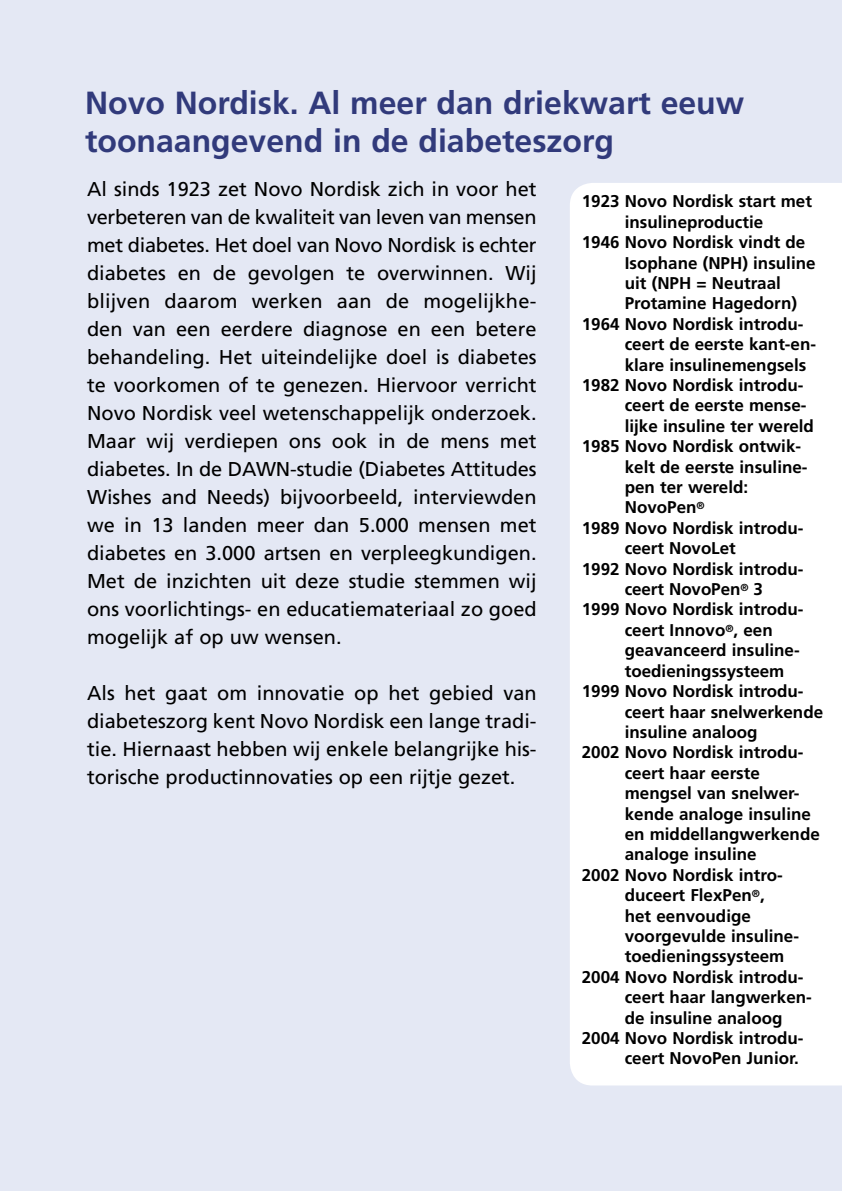
<style>
.page{position:relative;width:842px;height:1191px;background:#e4e8f4}
.page>*{position:absolute;margin:0;border:0;box-sizing:border-box;transform-origin:0 0}
.Kopje_rechterpagina{font:700 32px/38.4px "Frutiger LT";color:#313a7b}
.Broodtekst{font:20px/28px "Frutiger LT";color:#000;text-align:justify}
.t1{font:700 17px/20.4px "Frutiger LT";color:#000}
</style>
<div class="page">
<div style="left:570px;top:183px;width:272px;height:902px;background:#fff"></div>
<p class="Kopje_rechterpagina" style="left:85px;top:84px;width:661px">Novo Nordisk. Al meer dan driekwart eeuw toonaangevend in de diabeteszorg</p>
<p class="t1" style="left:582px;top:191px;width:232px;text-align:center">1923 Novo Nordisk start met insulineproductie</p>
<p class="t1" style="left:625px;top:232px;width:192px;text-indent:-43px">1946 Novo Nordisk vindt de<br>Isophane (NPH) insuline uit (NPH = Neutraal<br>Protamine Hagedorn)</p>
<p class="t1" style="left:625px;top:314px;width:193px;text-indent:-43px">1964 Novo Nordisk introdu&shy;ceert de eerste kant-en&shy;klare insulinemengsels</p>
<p class="t1" style="left:625px;top:375px;width:191px;text-indent:-43px">1982 Novo Nordisk introdu&shy;ceert de eerste mense&shy;lijke insuline ter wereld</p>
<p class="t1" style="left:625px;top:436px;width:184px;text-indent:-43px">1985 Novo Nordisk ontwik&shy;kelt de eerste insuline&shy;pen ter wereld:<br>NovoPen<sup>®</sup></p>
<p class="t1" style="left:625px;top:518px;width:180px;text-indent:-43px">1989 Novo Nordisk introdu&shy;ceert NovoLet</p>
<p class="t1" style="left:582px;top:558px;width:223px;text-align:center">1992 Novo Nordisk introdu&shy;ceert NovoPen<sup>®</sup> 3</p>
<p class="t1" style="left:625px;top:599px;width:180px;text-indent:-43px">1999 Novo Nordisk introdu&shy;ceert Innovo<sup>®</sup>, een geavanceerd insuline&shy;toedieningssysteem</p>
<p class="t1" style="left:625px;top:681px;width:200px;text-indent:-43px">1999 Novo Nordisk introdu&shy;ceert haar snelwerkende insuline analoog</p>
<p class="t1" style="left:625px;top:742px;width:197px;text-indent:-43px">2002 Novo Nordisk introdu&shy;ceert haar eerste mengsel van snelwer&shy;kende analoge insuline en middellangwerkende analoge insuline</p>
<p class="t1" style="left:625px;top:864px;width:176px;text-indent:-43px">2002 Novo Nordisk intro&shy;duceert FlexPen<sup>®</sup>,<br>het eenvoudige voorgevulde insuline&shy;toedieningssysteem</p>
<p class="t1" style="left:625px;top:966px;width:189px;text-indent:-43px">2004 Novo Nordisk introdu&shy;ceert haar langwerken&shy;de insuline analoog</p>
<p class="t1" style="left:582px;top:1028px;width:223px;text-align:right">2004 Novo Nordisk introdu&shy;ceert NovoPen Junior.</p>
<p class="Broodtekst" style="left:87px;top:175px;width:451px">Al sinds 1923 zet Novo Nordisk zich in voor het verbeteren van de kwaliteit van leven van mensen met diabetes. Het doel van Novo Nordisk is echter diabetes en de gevolgen te overwinnen. Wij blijven daarom werken aan de mogelijkhe&shy;den van een eerdere diagnose en een betere behandeling. Het uiteindelijke doel is diabetes te voorkomen of te genezen. Hiervoor verricht Novo Nordisk veel wetenschappelijk onderzoek.<br>Maar wij verdiepen ons ook in de mens met diabetes. In de DAWN-studie (Diabetes Attitudes Wishes and Needs) bijvoorbeeld, interviewden we in 13 landen meer dan 5.000 mensen met diabetes en 3.000 artsen en verpleegkundigen.<br>Met de inzichten uit deze studie stemmen wij ons voorlichtings- en educatiemateriaal zo goed mogelijk af op uw wensen.</p>
<p class="Broodtekst" style="left:87px;top:679px;width:451px">Als het gaat om innovatie op het gebied van diabeteszorg kent Novo Nordisk een lange tradi&shy;tie. Hiernaast hebben wij enkele belangrijke his&shy;torische productinnovaties op een rijtje gezet.</p>
</div>
